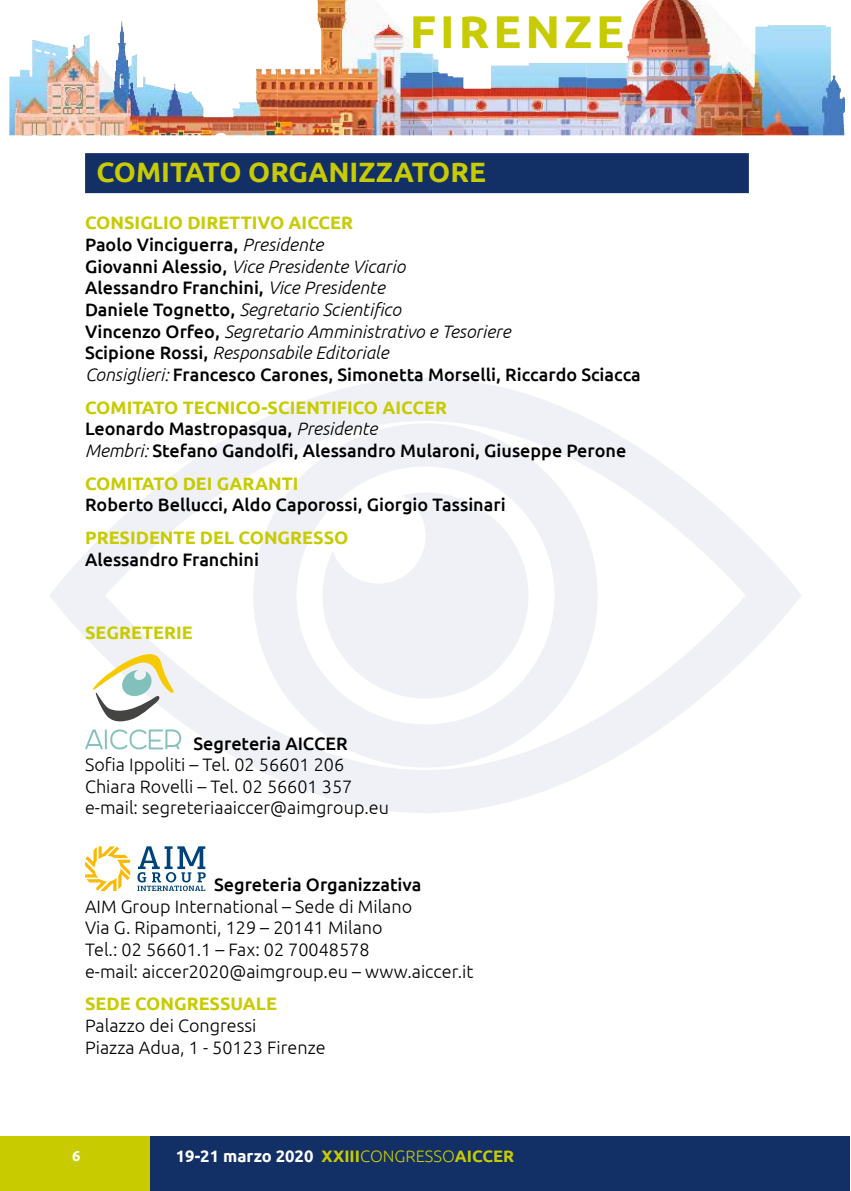
<style>
.page{position:relative;width:851px;height:1191px;background:#fff}
.page>*{position:absolute;margin:0;border:0;box-sizing:border-box;transform-origin:0 0}
.t1{font:700 46px "Ubuntu";letter-spacing:.085em;color:#c7cb00}
.t2{font:700 28px "Ubuntu";color:#c7cb00}
.t3{font:500 18px/21.6px "Ubuntu";color:#000}
.t4{font:300 18px/21.6px "Ubuntu";color:#000}
.t5{font:700 18px "Ubuntu";color:#c7cb00}
.t6{font:700 16.6px "Ubuntu";color:#fff}
.t7{font:700 14.8px "Ubuntu";color:#fff}
.s1{font-weight:700;color:#c7cb00}
.s2{font-weight:300;font-style:italic}
.s3{color:#c7cb00}
.s4{font-weight:300;color:#c7cb00}
</style>
<div class="page">
<div style="left:0;top:1136px;width:151px;height:55px;background:#c7cb00"></div>
<img style="left:278px;top:0;width:154px;height:135px">
<img style="left:586px;top:0;width:155px;height:135px">
<img style="left:9px;top:20px;width:269px;height:115px">
<img style="left:432px;top:54px;width:154px;height:81px">
<img style="left:741px;top:25px;width:103px;height:110px">
<div style="left:150px;top:1136px;width:699px;height:55px;background:#122f66"></div>
<svg style="left:49px;top:378px;width:752px;height:435px"></svg>
<hr style="left:850px;top:1136px;width:1px;height:55px;background:#122f66">
<svg style="left:93px;top:642px;width:81px;height:81px"></svg>
<svg style="left:85px;top:729px;width:18px;height:20px"></svg>
<hr style="left:105px;top:729px;width:2px;height:20px;background:#82c0bc">
<svg style="left:110px;top:729px;width:71px;height:20px"></svg>
<svg style="left:85px;top:846px;width:45px;height:45px"></svg>
<svg style="left:137px;top:846px;width:69px;height:45px"></svg>
<div style="left:85px;top:153px;width:663px;height:40px;background:#122f66"></div>
<h1 class="t1" style="left:410px;top:4px;width:215px">FIRENZE</h1>
<h2 class="t2" style="left:96px;top:155px;width:391px">COMITATO ORGANIZZATORE</h2>
<p class="t3" style="left:85px;top:212px;width:557px"><span class="s1">CONSIGLIO DIRETTIVO AICCER<br></span>Paolo Vinciguerra, <span class="s2">Presidente<br></span>Giovanni Alessio, <span class="s2">Vice Presidente Vicario<br></span>Alessandro Franchini, <span class="s2">Vice Presidente<br></span>Daniele Tognetto, <span class="s2">Segretario Scientifico<br></span>Vincenzo Orfeo, <span class="s2">Segretario Amministrativo e Tesoriere<br></span>Scipione Rossi, <span class="s2">Responsabile Editoriale<br>Consiglieri:</span> Francesco Carones, Simonetta Morselli, Riccardo Sciacca</p>
<p class="t3" style="left:85px;top:396px;width:542px"><span class="s1">COMITATO TECNICO-SCIENTIFICO AICCER<br></span>Leonardo Mastropasqua, <span class="s2">Presidente<br>Membri:</span> Stefano Gandolfi, Alessandro Mularoni, Giuseppe Perone</p>
<p class="t5" style="left:85px;top:472px;width:215px">COMITATO DEI GARANTI</p>
<p class="t3" style="left:85px;top:493px;width:422px">Roberto Bellucci, Aldo Caporossi, Giorgio Tassinari</p>
<p class="t5" style="left:85px;top:527px;width:265px">PRESIDENTE DEL CONGRESSO</p>
<p class="t3" style="left:85px;top:548px;width:175px">Alessandro Franchini</p>
<p class="t5" style="left:85px;top:621px;width:109px">SEGRETERIE</p>
<p class="t3" style="left:193px;top:731px;width:156px">Segreteria AICCER</p>
<p class="t4" style="left:85px;top:753px;width:305px">Sofia Ippoliti – Tel. 02 56601 206<br>Chiara Rovelli – Tel. 02 56601 357 e-mail: segreteriaaiccer@aimgroup.eu</p>
<p class="t3" style="left:214px;top:873px;width:209px">Segreteria Organizzativa</p>
<p class="t4" style="left:85px;top:895px;width:389px">AIM Group International – Sede di Milano<br>Via G. Ripamonti, 129 – 20141 Milano<br>Tel.: 02 56601.1 – Fax: 02 70048578<br>e-mail: aiccer2020@aimgroup.eu – www.aiccer.it</p>
<p class="t5" style="left:85px;top:993px;width:193px">SEDE CONGRESSUALE</p>
<p class="t4" style="left:85px;top:1014px;width:242px">Palazzo dei Congressi<br>Piazza Adua, 1 - 50123 Firenze</p>
<p class="t7" style="left:72px;top:1146px;width:10px">6</p>
<p class="t6" style="left:176px;top:1145px;width:340px">19-21 marzo 2020 <span class="s3">XXIII</span><span class="s4">CONGRESSO</span><span class="s3">AICCER</span></p>
</div>
